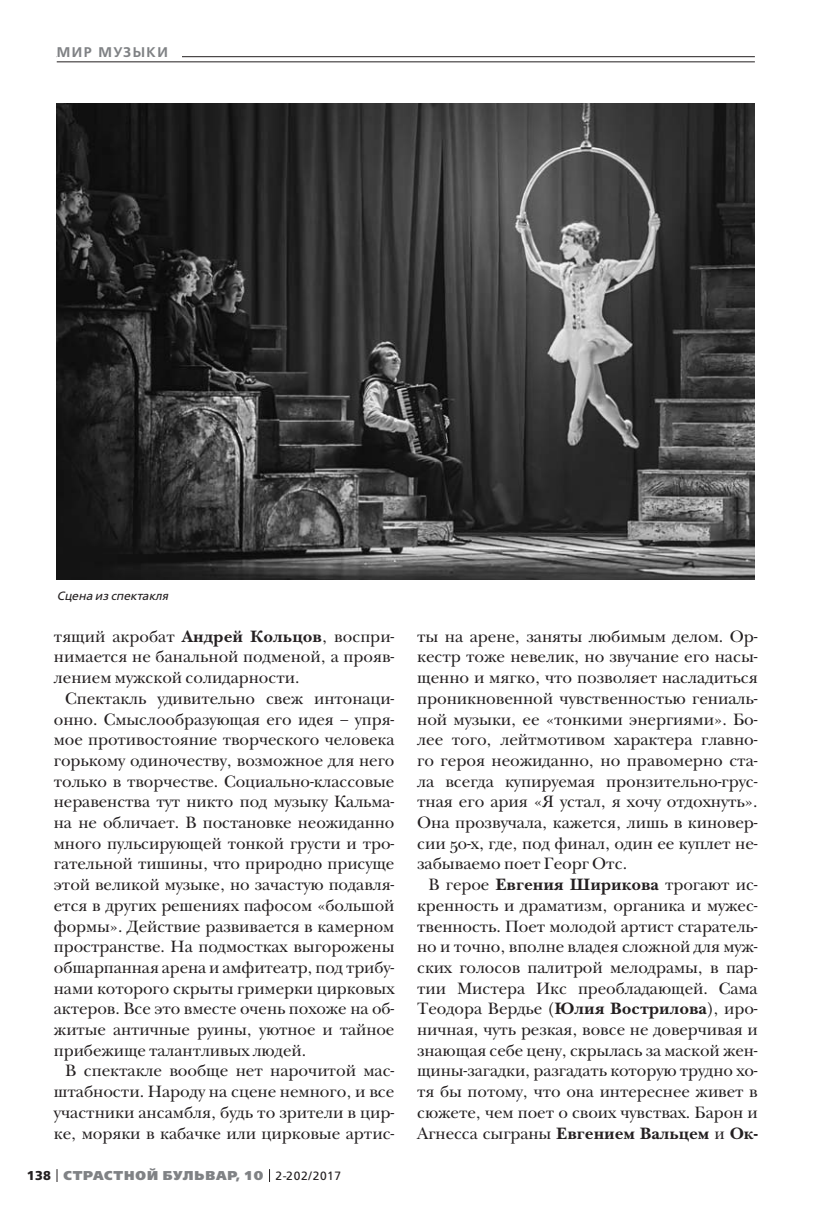
<style>
.page{position:relative;width:823px;height:1219px;background:#fff}
.page>*{position:absolute;margin:0;border:0;box-sizing:border-box;transform-origin:0 0}
.t1{font:17px/20.6px "New Baskerville ITC";letter-spacing:-.005em;color:#231f20;text-align:justify}
.t2{font:600 14px "Free Set";letter-spacing:.11em;color:#808285}
.t3{font:800 12.8px "Free Set";letter-spacing:.07em;color:#808285}
.t4{font:italic 12px "Free Set";color:#231f20}
.s1{font-weight:700}
.s2{font-weight:700;color:#231f20}
.s3{font-weight:400;font-size:12px;color:#231f20}
</style>
<div class="page">
<svg style="left:57px;top:1169px;width:1px;height:13px"></svg>
<svg style="left:269px;top:1169px;width:1px;height:13px"></svg>
<hr style="left:57px;top:56px;width:697px;height:1px;background:#231f20">
<div style="left:57px;top:41px;width:124px;height:21px;background:#fff"></div>
<hr style="left:57px;top:62px;width:697px;height:1px;background:#231f20">
<img style="left:57px;top:103px;width:697px;height:477px">
<p class="t2" style="left:57px;top:45px;width:112px">МИР МУЗЫКИ</p>
<p class="t4" style="left:57px;top:590px;width:113px">Сцена из спектакля</p>
<p class="t1" style="left:54px;top:627px;width:342px">тящий акробат <span class="s1">Андрей Кольцов</span>, воспри&shy;нимается не банальной подменой, а прояв&shy;лением мужской солидарности.</p>
<p class="t1" style="left:54px;top:690px;width:342px;text-indent:11px">Спектакль удивительно свеж интонаци&shy;онно. Смыслообразующая его идея – упря&shy;мое противостояние творческого человека горькому одиночеству, возможное для него только в творчестве. Социально-классовые неравенства тут никто под музыку Кальма&shy;на не обличает. В постановке неожиданно много пульсирующей тонкой грусти и тро&shy;гательной тишины, что природно присуще этой великой музыке, но зачастую подавля&shy;ется в других решениях пафосом «большой формы». Действие развивается в камерном пространстве. На подмостках выгорожены обшарпанная арена и амфитеатр, под трибу&shy;нами которого скрыты гримерки цирковых актеров. Все это вместе очень похоже на об&shy;житые античные руины, уютное и тайное прибежище талантливых людей.</p>
<p class="t1" style="left:54px;top:1062px;width:342px;text-indent:11px">В спектакле вообще нет нарочитой мас&shy;штабности. Народу на сцене немного, и все участники ансамбля, будь то зрители в цир&shy;ке, моряки в кабачке или цирковые артис-</p>
<p class="t3" style="left:27px;top:1169px;width:315px"><span class="s2">138</span> СТРАСТНОЙ БУЛЬВАР, 10 <span class="s3">2-202/2017</span></p>
<p class="t1" style="left:417px;top:627px;width:342px">ты на арене, заняты любимым делом. Ор&shy;кестр тоже невелик, но звучание его насы&shy;щенно и мягко, что позволяет насладиться проникновенной чувственностью гениаль&shy;ной музыки, ее «тонкими энергиями». Бо&shy;лее того, лейтмотивом характера главно&shy;го героя неожиданно, но правомерно ста&shy;ла всегда купируемая пронзительно-грус&shy;тная его ария «Я устал, я хочу отдохнуть».<br>Она прозвучала, кажется, лишь в киновер&shy;сии 50-х, где, под финал, один ее куплет не&shy;забываемо поет Георг Отс.</p>
<p class="t1" style="left:417px;top:876px;width:342px;text-indent:11px">В герое <span class="s1">Евгения Ширикова</span> трогают ис&shy;кренность и драматизм, органика и мужес&shy;твенность. Поет молодой артист старатель&shy;но и точно, вполне владея сложной для муж&shy;ских голосов палитрой мелодрамы, в пар&shy;тии Мистера Икс преобладающей. Сама Теодора Вердье (<span class="s1">Юлия Вострилова</span>), иро&shy;ничная, чуть резкая, вовсе не доверчивая и знающая себе цену, скрылась за маской жен&shy;щины-загадки, разгадать которую трудно хо&shy;тя бы потому, что она интереснее живет в сюжете, чем поет о своих чувствах. Барон и Агнесса сыграны <span class="s1">Евгением Вальцем</span> и <span class="s1">Ок-</span></p>
</div>
